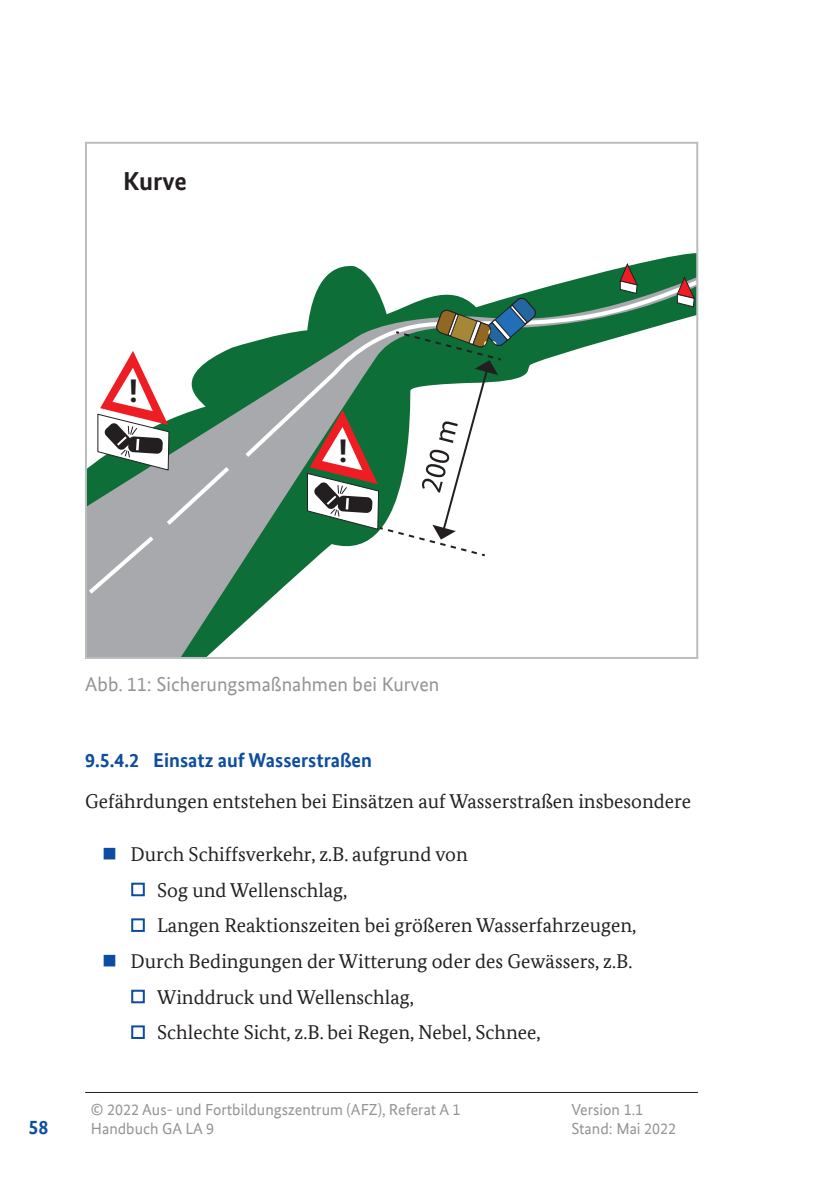
<style>
.page{position:relative;width:840px;height:1191px;background:#fff}
.page>*{position:absolute;margin:0;border:0;box-sizing:border-box;transform-origin:0 0}
.t1{font:700 32.6px "Bundes Sans";color:#231f20}
.t2{font:700 26px "Bundes Sans";letter-spacing:-.005em;color:#231f20}
.t3{font:20px "Bundes Serif Office";color:#231f20}
.t4{font:20px "Bundes Sans Office";color:#939598}
.t5{font:700 20px "Bundes Sans Office";color:#0d4da1}
.t6{font:16px "Bundes Sans Office";color:#939598}
.s1{color:#0d4da1}
</style>
<div class="page">
<hr style="left:85px;top:1092px;width:612px;height:1px;background:#231f20">
<svg style="left:325px;top:253px;width:369px;height:24px"></svg>
<svg style="left:88px;top:345px;width:228px;height:311px"></svg>
<svg style="left:241px;top:277px;width:453px;height:184px"></svg>
<svg style="left:88px;top:351px;width:145px;height:247px"></svg>
<svg style="left:619px;top:262px;width:19px;height:32px"></svg>
<svg style="left:676px;top:276px;width:18px;height:32px"></svg>
<svg style="left:306px;top:297px;width:230px;height:261px"></svg>
<div style="left:85px;top:142px;width:612px;height:517px;border:2px solid #bcbdc0"></div>
<h2 class="t2" style="left:123px;top:166px;width:65px">Kurve</h2>
<h1 class="t1" style="left:129px;top:371px;width:10px">!</h1>
<h1 class="t1" style="left:338px;top:430px;width:10px">!</h1>
<p class="t4" style="left:85px;top:673px;width:355px">Abb. 11: Sicherungsmaßnahmen bei Kurven</p>
<p class="t5" style="left:85px;top:748px;width:288px">9.5.4.2 Einsatz auf Wasserstraßen</p>
<p class="t3" style="left:85px;top:790px;width:607px">Gefährdungen entstehen bei Einsätzen auf Wasserstraßen insbesondere</p>
<p class="t3" style="left:102px;top:842px;width:367px"><span class="s1">■</span> Durch Schiffsverkehr, z.B. aufgrund von</p>
<p class="t3" style="left:130px;top:878px;width:218px"><span class="s1">■</span> Sog und Wellenschlag,</p>
<p class="t3" style="left:130px;top:914px;width:507px"><span class="s1">■</span> Langen Reaktionszeiten bei größeren Wasserfahrzeugen,</p>
<p class="t3" style="left:102px;top:949px;width:531px"><span class="s1">■</span> Durch Bedingungen der Witterung oder des Gewässers, z.B.</p>
<p class="t3" style="left:130px;top:985px;width:285px"><span class="s1">■</span> Winddruck und Wellenschlag,</p>
<p class="t3" style="left:130px;top:1021px;width:411px"><span class="s1">■</span> Schlechte Sicht, z.B. bei Regen, Nebel, Schnee,</p>
<p class="t6" style="left:91px;top:1100px;width:371px">© 2022 Aus- und Fortbildungszentrum (AFZ), Referat A 1</p>
<p class="t6" style="left:571px;top:1100px;width:73px">Version 1.1</p>
<p class="t5" style="left:28px;top:1115px;width:21px">58</p>
<p class="t6" style="left:91px;top:1119px;width:125px">Handbuch GA LA 9</p>
<p class="t6" style="left:571px;top:1119px;width:106px">Stand: Mai 2022</p>
</div>
